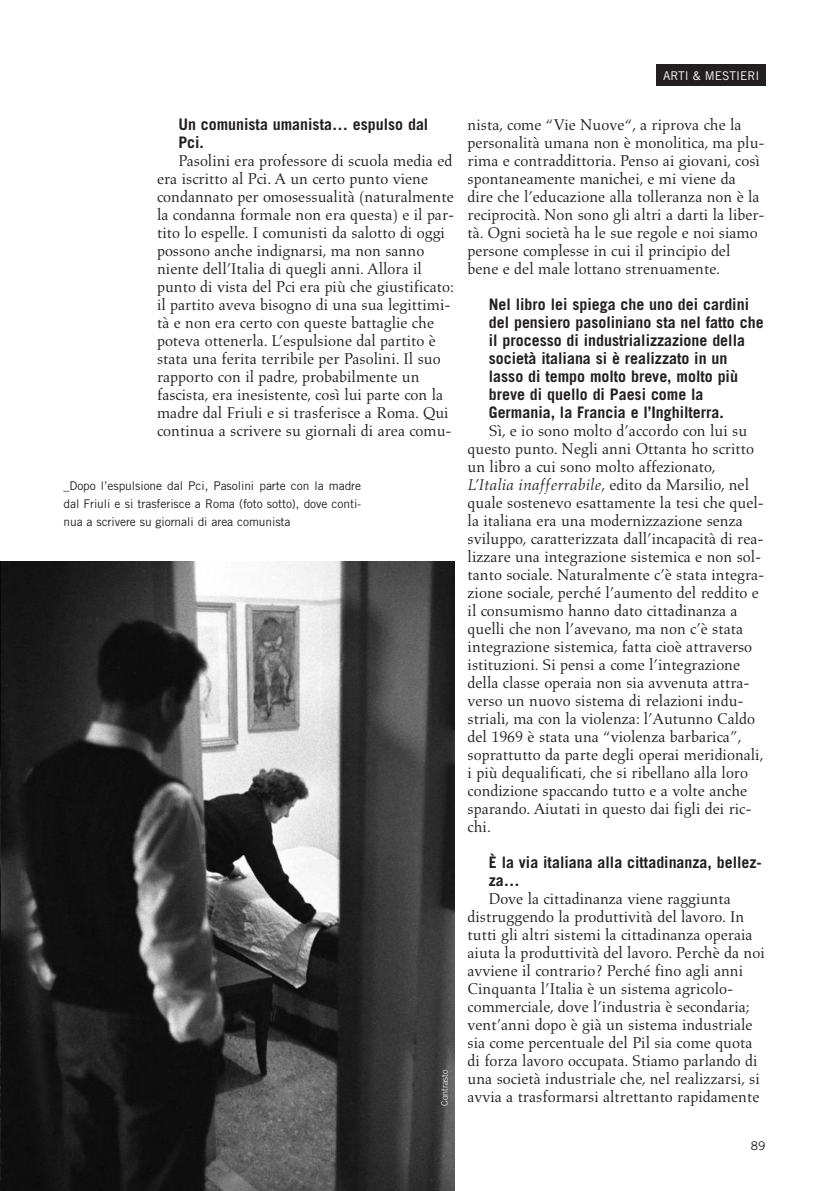
<style>
.page{position:relative;width:838px;height:1191px;background:#fff}
.page>*{position:absolute;margin:0;border:0;box-sizing:border-box;transform-origin:0 0}
.t1{font:15.9px/18px "Aldus";color:#231f20}
.t2{font:700 15.9px/18px "Trade Gothic";color:#231f20}
.t3{font:12px/18px "Trade Gothic";letter-spacing:-.005em;color:#231f20;text-align:justify}
.t4{font:12px "Trade Gothic";color:#fff}
.t5{font:300 9px "Trade Gothic";color:#fff}
.s1{font-style:italic}
</style>
<div class="page">
<div style="left:656px;top:65px;width:110px;height:21px;background:#231f20"></div>
<svg style="left:1px;top:562px;width:454px;height:628px;background:#464646"></svg>
<p class="t4" style="left:663px;top:71px;width:98px">ARTI &amp; MESTIERI</p>
<p class="t2" style="left:178px;top:116px;width:251px">Un comunista umanista… espulso dal<br>Pci.</p>
<p class="t1" style="left:157px;top:153px;width:299px;text-indent:21px">Pasolini era professore di scuola media ed era iscritto al Pci. A un certo punto viene condannato per omosessualità (naturalmente la condanna formale non era questa) e il par&shy;tito lo espelle. I comunisti da salotto di oggi possono anche indignarsi, ma non sanno niente dell’Italia di quegli anni. Allora il punto di vista del Pci era più che giustificato: il partito aveva bisogno di una sua legittimi&shy;tà e non era certo con queste battaglie che poteva ottenerla. L’espulsione dal partito è stata una ferita terribile per Pasolini. Il suo rapporto con il padre, probabilmente un fascista, era inesistente, così lui parte con la madre dal Friuli e si trasferisce a Roma. Qui continua a scrivere su giornali di area comu-</p>
<p class="t3" style="left:63px;top:477px;width:299px">_Dopo l’espulsione dal Pci, Pasolini parte con la madre dal Friuli e si trasferisce a Roma (foto sotto), dove conti&shy;nua a scrivere su giornali di area comunista</p>
<p class="t5" style="left:441px;top:1105px;width:37px;rotate:-90deg">Contrasto</p>
<p class="t1" style="left:467px;top:117px;width:299px">nista, come “Vie Nuove“, a riprova che la personalità umana non è monolitica, ma plu&shy;rima e contraddittoria. Penso ai giovani, così spontaneamente manichei, e mi viene da dire che l’educazione alla tolleranza non è la reciprocità. Non sono gli altri a darti la liber&shy;tà. Ogni società ha le sue regole e noi siamo persone complesse in cui il principio del bene e del male lottano strenuamente.</p>
<p class="t2" style="left:489px;top:296px;width:276px">Nel libro lei spiega che uno dei cardini del pensiero pasoliniano sta nel fatto che il processo di industrializzazione della società italiana si è realizzato in un lasso di tempo molto breve, molto più breve di quello di Paesi come la Germania, la Francia e l’Inghilterra.</p>
<p class="t1" style="left:467px;top:423px;width:298px;text-indent:21px">Sì, e io sono molto d’accordo con lui su questo punto. Negli anni Ottanta ho scritto un libro a cui sono molto affezionato, <span class="s1">L’Italia inafferrabile</span>, edito da Marsilio, nel quale sostenevo esattamente la tesi che quel&shy;la italiana era una modernizzazione senza sviluppo, caratterizzata dall’incapacità di rea&shy;lizzare una integrazione sistemica e non sol&shy;tanto sociale. Naturalmente c’è stata integra&shy;zione sociale, perché l’aumento del reddito e il consumismo hanno dato cittadinanza a quelli che non l’avevano, ma non c’è stata integrazione sistemica, fatta cioè attraverso istituzioni. Si pensi a come l’integrazione della classe operaia non sia avvenuta attra&shy;verso un nuovo sistema di relazioni indu&shy;striali, ma con la violenza: l’Autunno Caldo del 1969 è stata una “violenza barbarica”, soprattutto da parte degli operai meridionali, i più dequalificati, che si ribellano alla loro condizione spaccando tutto e a volte anche sparando. Aiutati in questo dai figli dei ric&shy;chi.</p>
<p class="t2" style="left:489px;top:854px;width:274px">È la via italiana alla cittadinanza, bellez&shy;za…</p>
<p class="t1" style="left:467px;top:891px;width:299px;text-indent:21px">Dove la cittadinanza viene raggiunta distruggendo la produttività del lavoro. In tutti gli altri sistemi la cittadinanza operaia aiuta la produttività del lavoro. Perchè da noi avviene il contrario? Perché fino agli anni Cinquanta l’Italia è un sistema agricolo&shy;commerciale, dove l’industria è secondaria; vent’anni dopo è già un sistema industriale sia come percentuale del Pil sia come quota di forza lavoro occupata. Stiamo parlando di una società industriale che, nel realizzarsi, si avvia a trasformarsi altrettanto rapidamente</p>
<p class="t3" style="left:750px;top:1137px;width:16px">89</p>
</div>
